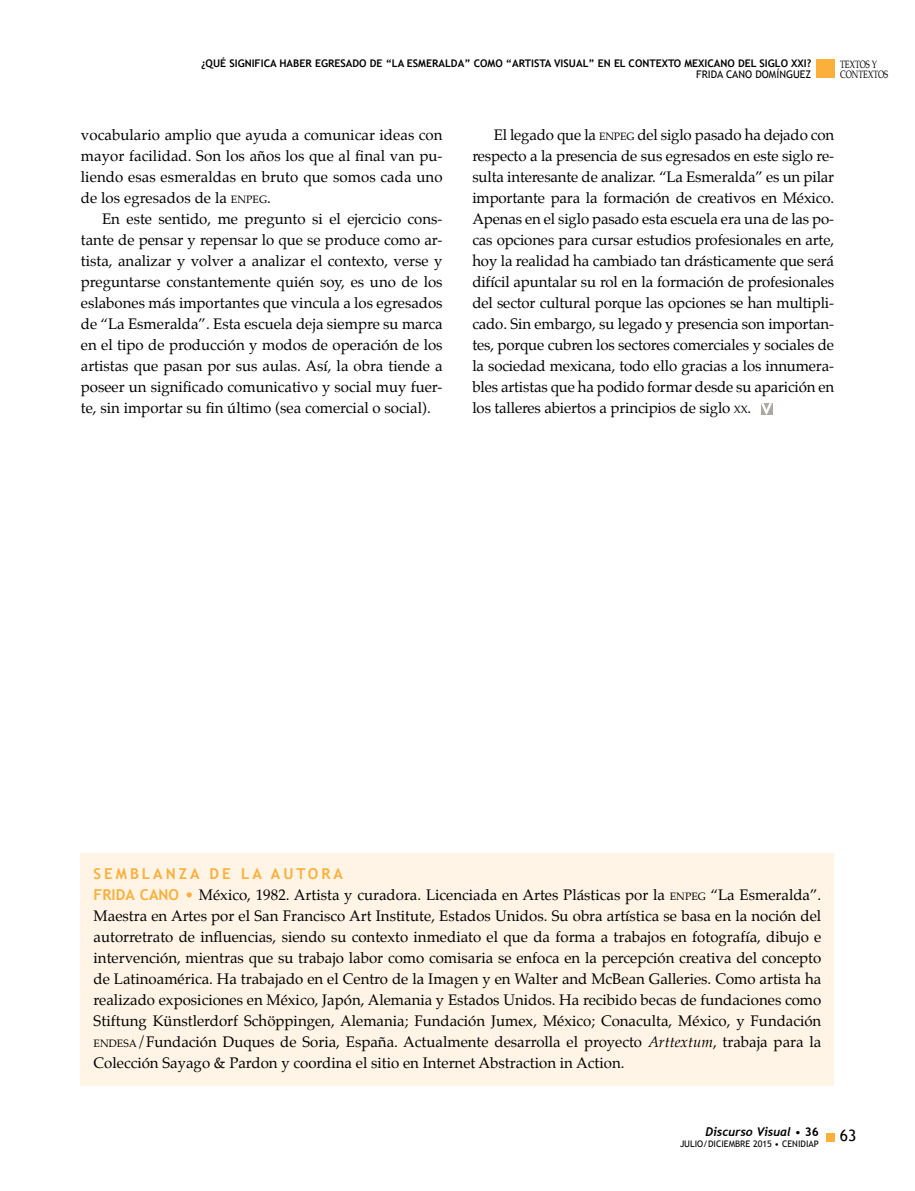
<style>
.page{position:relative;width:915px;height:1191px;background:#fff}
.page>*{position:absolute;margin:0;border:0;box-sizing:border-box;transform-origin:0 0}
.t1{font:15.75px "Trebuchet MS";color:#000}
.t2{font:15px/21px "Palatino";color:#000;text-align:justify}
.t3{font:700 15px "Trebuchet MS";letter-spacing:.2em;color:#fbb03b}
.t4{font:italic 700 12px "Trebuchet";color:#000}
.t5{font:700 10.5px "Trebuchet MS";color:#000}
.t6{font:10.5px "Trebuchet MS";color:#000}
.t7{font:10.5px/10.9px "Palatino";color:#000;scale:.75 1}
.t8{font:9px "Trebuchet MS";color:#000}
.s1{font-size:10.5px}
.s2{font-family:"Trebuchet MS";font-weight:700;color:#fbb03b}
.s3{color:#fbb03b}
.s4{font-style:italic}
.s5{font-family:"Trebuchet MS";font-weight:400;font-style:normal}
.s6{font-family:"Trebuchet MS";font-style:normal}
</style>
<div class="page">
<div style="left:825px;top:1133px;width:8px;height:8px;background:#fbb03b"></div>
<div style="left:815px;top:60px;width:18px;height:18px;background:#fbb03b"></div>
<div style="left:81px;top:853px;width:752px;height:233px;background:#fff4e6"></div>
<svg style="left:761px;top:403px;width:10px;height:11px"></svg>
<p class="t5" style="left:201px;top:57px;width:611px">¿QUÉ SIGNIFICA HABER EGRESADO DE “LA ESMERALDA” COMO “ARTISTA VISUAL” EN EL CONTEXTO MEXICANO DEL SIGLO XXI ?</p>
<p class="t6" style="left:696px;top:68px;width:117px">FRIDA CANO DOMÍNGUEZ</p>
<p class="t7" style="left:839px;top:58px;width:66px">TEXTOS Y<br>CONTEXTOS</p>
<p class="t2" style="left:81px;top:124px;width:363px">vocabulario amplio que ayuda a comunicar ideas con mayor facilidad. Son los años los que al final van pu&shy;liendo esas esmeraldas en bruto que somos cada uno de los egresados de la <span class="s1">ENPEG</span>.</p>
<p class="t2" style="left:81px;top:208px;width:363px;text-indent:21px">En este sentido, me pregunto si el ejercicio cons&shy;tante de pensar y repensar lo que se produce como ar&shy;tista, analizar y volver a analizar el contexto, verse y preguntarse constantemente quién soy, es uno de los eslabones más importantes que vincula a los egresados de “La Esmeralda”. Esta escuela deja siempre su marca en el tipo de producción y modos de operación de los artistas que pasan por sus aulas. Así, la obra tiende a poseer un significado comunicativo y social muy fuer&shy;te, sin importar su fin último (sea comercial o social).</p>
<p class="t2" style="left:472px;top:124px;width:363px;text-indent:21px">El legado que la <span class="s1">ENPEG</span> del siglo pasado ha dejado con respecto a la presencia de sus egresados en este siglo re&shy;sulta interesante de analizar. “La Esmeralda” es un pilar importante para la formación de creativos en México.<br>Apenas en el siglo pasado esta escuela era una de las po&shy;cas opciones para cursar estudios profesionales en arte, hoy la realidad ha cambiado tan drásticamente que será difícil apuntalar su rol en la formación de profesionales del sector cultural porque las opciones se han multipli&shy;cado. Sin embargo, su legado y presencia son importan&shy;tes, porque cubren los sectores comerciales y sociales de la sociedad mexicana, todo ello gracias a los innumera&shy;bles artistas que ha podido formar desde su aparición en los talleres abiertos a principios de siglo <span class="s1">XX</span>.</p>
<p class="t3" style="left:94px;top:864px;width:159px">SE MBL ANZA DE LA</p>
<p class="t3" style="left:271px;top:864px;width:74px">AUTORA</p>
<p class="t2" style="left:94px;top:884px;width:729px"><span class="s2">FRIDA CANO</span> <span class="s3">•</span> México, 1982. Artista y curadora. Licenciada en Artes Plásticas por la <span class="s1">ENPEG</span> “La Esmeralda”.<br>Maestra en Artes por el San Francisco Art Institute, Estados Unidos. Su obra artística se basa en la noción del autorretrato de influencias, siendo su contexto inmediato el que da forma a trabajos en fotografía, dibujo e intervención, mientras que su trabajo labor como comisaria se enfoca en la percepción creativa del concepto de Latinoamérica. Ha trabajado en el Centro de la Imagen y en Walter and McBean Galleries. Como artista ha realizado exposiciones en México, Japón, Alemania y Estados Unidos. Ha recibido becas de fundaciones como Stiftung Künstlerdorf Schöppingen, Alemania; Fundación Jumex, México; Conaculta, México, y Fundación <span class="s1">ENDESA</span>/Fundación Duques de Soria, España. Actualmente desarrolla el proyecto <span class="s4">Arttextum</span>, trabaja para la Colección Sayago &amp; Pardon y coordina el sitio en Internet Abstraction in Action.</p>
<p class="t4" style="left:705px;top:1124px;width:115px">Discurso Visual <span class="s5">•</span> <span class="s6">36</span></p>
<p class="t8" style="left:679px;top:1138px;width:140px">JULIO/DICIEMBRE 2015 • CENIDIAP</p>
<p class="t1" style="left:839px;top:1126px;width:18px">63</p>
</div>
